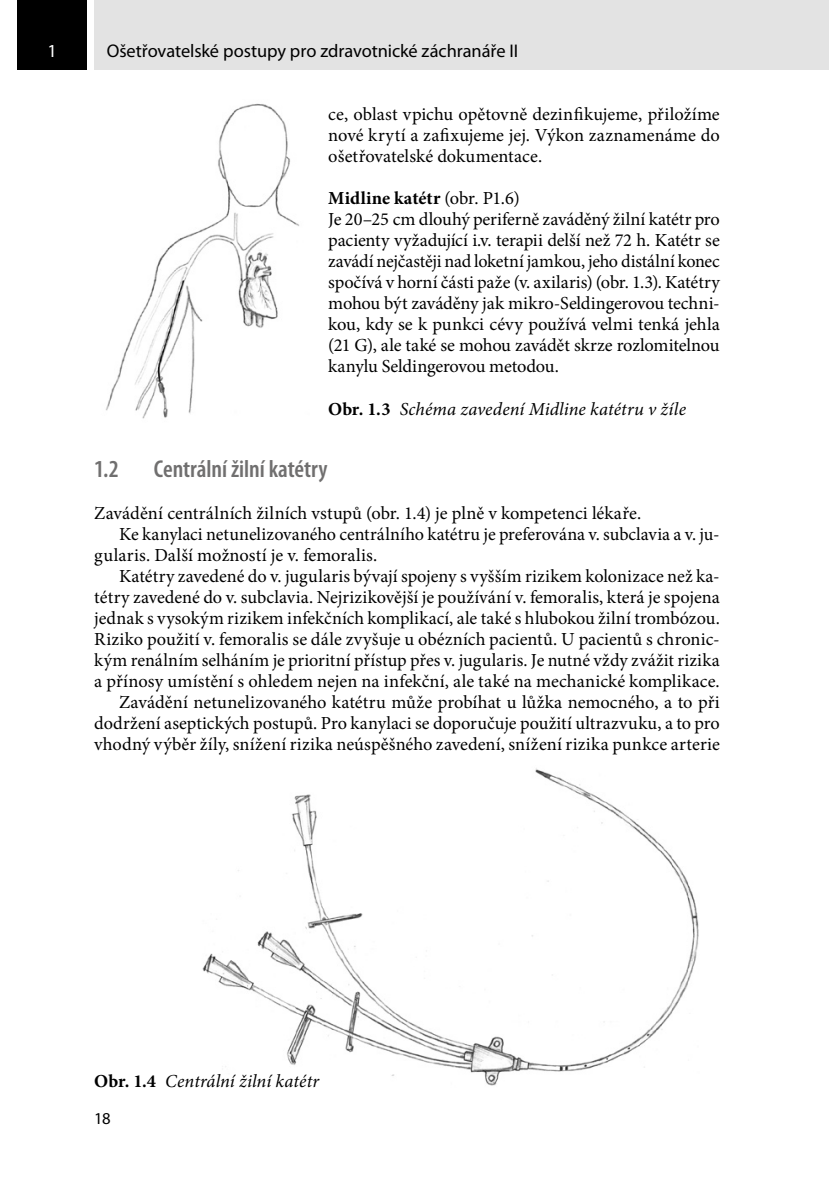
<style>
.page{position:relative;width:829px;height:1191px;background:#fff}
.page>*{position:absolute;margin:0;border:0;box-sizing:border-box;transform-origin:0 0}
._2_2_nadpis{font:600 condensed 24.5px "Myriad Pro";color:#706f6f}
.text{font:18.38px/21px "Minion Pro";color:#000;text-align:justify}
.text_1__odstavec_bez{font:18.38px/21px "Minion Pro";letter-spacing:-.005em;color:#000;text-align:justify}
.tabulka_obrazek_popi{font:italic 18.38px "Minion Pro";letter-spacing:.005em;color:#000}
.text_prvni{font:18.38px "Minion Pro";letter-spacing:.005em;color:#000}
.t1{font:18.38px "Myriad Pro";letter-spacing:-.005em;color:#000}
.nadpisek{font:700 18.38px "Minion Pro";letter-spacing:.015em;color:#000}
.t2{font:18.38px "Myriad Pro";color:#fff}
.t3{font:16.62px "Myriad Pro";color:#000}
.s1{font-weight:400}
.s2{font-weight:700;font-style:normal}
</style>
<div class="page">
<div style="left:94px;top:0;width:734px;height:69px;background:#e3e3e3"></div>
<div style="left:17px;top:0;width:70px;height:69px;background:#000"></div>
<img style="left:202px;top:768px;width:497px;height:318px">
<img style="left:105px;top:103px;width:195px;height:316px">
<p class="t2" style="left:47px;top:40px;width:11px">1</p>
<p class="t1" style="left:107px;top:40px;width:413px">Ošetřovatelské postupy pro zdravotnické záchranáře II</p>
<p class="text_1__odstavec_bez" style="left:328px;top:104px;width:393px">ce, oblast vpichu opětovně dezinfikujeme, přiložíme nové krytí a zafixujeme jej. Výkon zaznamenáme do ošetřovatelské dokumentace.</p>
<p class="nadpisek" style="left:328px;top:185px;width:193px">Midline katétr <span class="s1">(obr. P1.6)</span></p>
<p class="text_1__odstavec_bez" style="left:328px;top:209px;width:393px">Je 20–25 cm dlouhý periferně zaváděný žilní katétr pro pacienty vyžadující i.v. terapii delší než 72 h. Katétr se zavádí nejčastěji nad loketní jamkou, jeho distální konec spočívá v horní části paže (v. axilaris) (obr. 1.3). Katétry mohou být zaváděny jak mikro-‑ Seldingerovou techni&shy;kou, kdy se k punkci cévy používá velmi tenká jehla (21 G), ale také se mohou zavádět skrze rozlomitelnou kanylu Seldingerovou metodou.</p>
<p class="tabulka_obrazek_popi" style="left:328px;top:396px;width:359px"><span class="s2">Obr. 1.3</span> Schéma zavedení Midline katétru v žíle</p>
<p class="_2_2_nadpis" style="left:94px;top:454px;width:26px">1.2</p>
<p class="_2_2_nadpis" style="left:154px;top:454px;width:175px">Centrální žilní katétry</p>
<p class="text_prvni" style="left:94px;top:501px;width:548px">Zavádění centrálních žilních vstupů (obr. 1.4) je plně v kompetenci lékaře.</p>
<p class="text" style="left:94px;top:524px;width:627px;text-indent:25px">Ke kanylaci netunelizovaného centrálního katétru je preferována v. subclavia a v. ju&shy;gularis. Další možností je v. femoralis.</p>
<p class="text" style="left:94px;top:566px;width:627px;text-indent:25px">Katétry zavedené do v. jugularis bývají spojeny s vyšším rizikem kolonizace než ka&shy;tétry zavedené do v. subclavia. Nejrizikovější je používání v. femoralis, která je spojena jednak s vysokým rizikem infekčních komplikací, ale také s hlubokou žilní trombózou.<br>Riziko použití v. femoralis se dále zvyšuje u obézních pacientů. U pacientů s chronic&shy;kým renálním selháním je prioritní přístup přes v. jugularis. Je nutné vždy zvážit rizika a přínosy umístění s ohledem nejen na infekční, ale také na mechanické komplikace.</p>
<p class="text" style="left:94px;top:692px;width:627px;text-indent:25px">Zavádění netunelizovaného katétru může probíhat u lůžka nemocného, a to při dodržení aseptických postupů. Pro kanylaci se doporučuje použití ultrazvuku, a to pro vhodný výběr žíly, snížení rizika neúspěšného zavedení, snížení rizika punkce arterie</p>
<p class="tabulka_obrazek_popi" style="left:94px;top:1068px;width:226px"><span class="s2">Obr. 1.4</span> Centrální žilní katétr</p>
<p class="t3" style="left:94px;top:1108px;width:18px">18</p>
</div>
